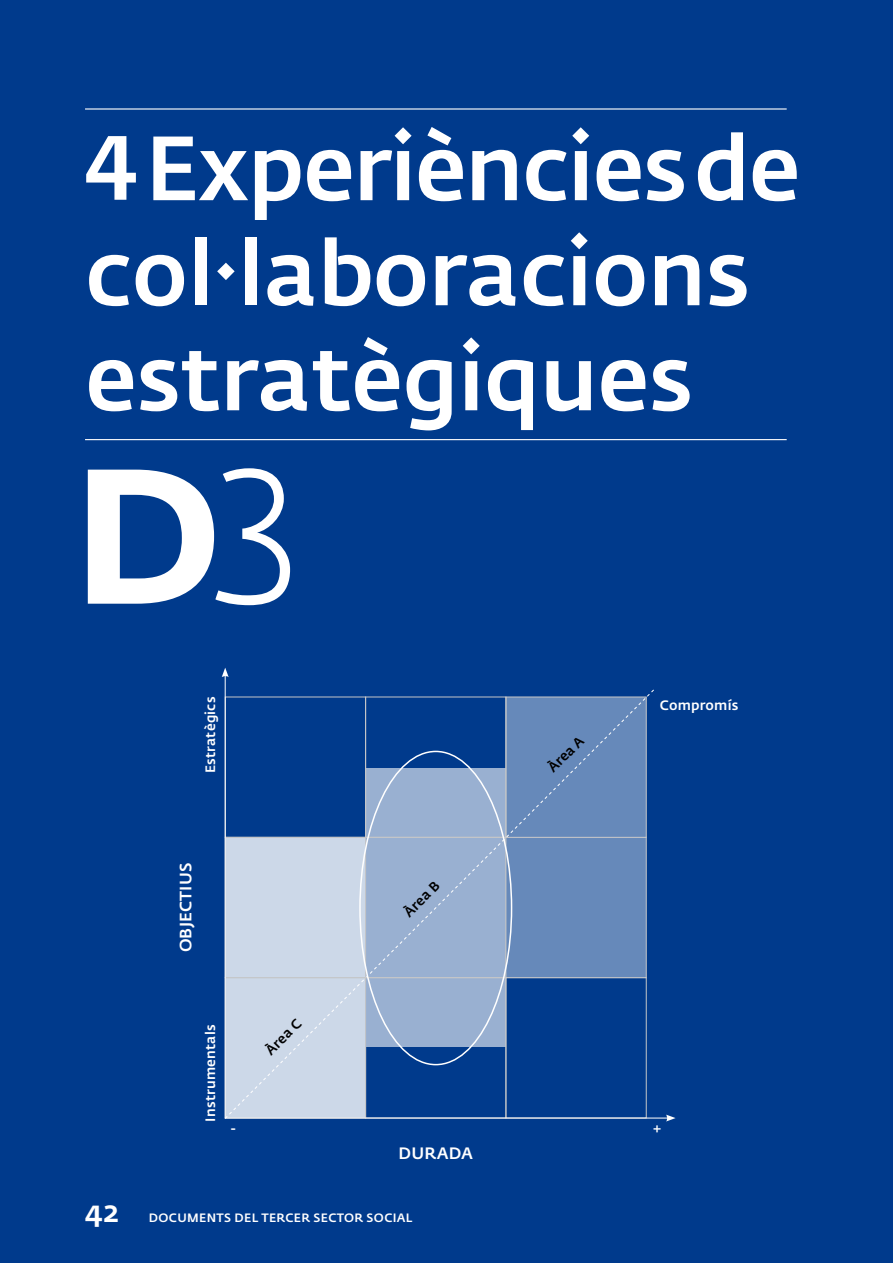
<style>
.page{position:relative;width:893px;height:1263px;background:#003a8c}
.page>*{position:absolute;margin:0;border:0;box-sizing:border-box;transform-origin:0 0}
.t1{font:500 90px/105px "Fedra Sans Std";color:#fff}
.t2{font:500 30px "Fedra Sans Std";color:#fff}
.t3{font:500 16.35px "Fedra Sans Std";color:#fff}
.t4{font:500 13.5px "Fedra Sans Std";letter-spacing:.015em;color:#fff}
.t5{font:500 13.5px "Fedra Sans Std";color:#000}
.t6{font:500 12px "Fedra Sans Std";letter-spacing:.03em;color:#fff}
</style>
<div class="page">
<hr style="left:85px;top:108px;width:702px;height:2px;background:#fff">
<hr style="left:85px;top:439px;width:702px;height:1px;background:#fff">
<svg style="left:88px;top:468px;width:202px;height:137px"></svg>
<svg style="left:224px;top:689px;width:431px;height:430px"></svg>
<div style="left:365px;top:977px;width:141px;height:141px;border:1px solid #c5c6c8"></div>
<div style="left:365px;top:697px;width:141px;height:141px;border:1px solid #c5c6c8"></div>
<hr style="left:225px;top:675px;width:1px;height:443px;background:#fff">
<svg style="left:222px;top:668px;width:7px;height:9px"></svg>
<hr style="left:225px;top:1118px;width:443px;height:1px;background:#fff">
<svg style="left:666px;top:1114px;width:10px;height:7px"></svg>
<p class="t1" style="left:85px;top:116px;width:717px">4Experiències de col·laboracions estratègiques</p>
<p class="t4" style="left:202px;top:773px;width:78px;rotate:-90deg">Estratègics</p>
<p class="t5" style="left:544px;top:764px;width:46px;rotate:-45deg">Àrea A</p>
<p class="t4" style="left:660px;top:697px;width:80px">Compromís</p>
<p class="t3" style="left:175px;top:952px;width:89px;rotate:-90deg">OBJECTIUS</p>
<p class="t5" style="left:400px;top:908px;width:46px;rotate:-45deg">Àrea B</p>
<p class="t4" style="left:202px;top:1121px;width:99px;rotate:-90deg">I nstrumentals</p>
<p class="t5" style="left:262px;top:1046px;width:46px;rotate:-45deg">Àrea C</p>
<p class="t4" style="left:231px;top:1120px;width:6px">-</p>
<p class="t4" style="left:653px;top:1120px;width:10px">+</p>
<p class="t3" style="left:399px;top:1143px;width:14px">DURADA</p>
<p class="t2" style="left:85px;top:1193px;width:36px">42</p>
<p class="t6" style="left:149px;top:1210px;width:265px">documents del tercer secTor social</p>
</div>
